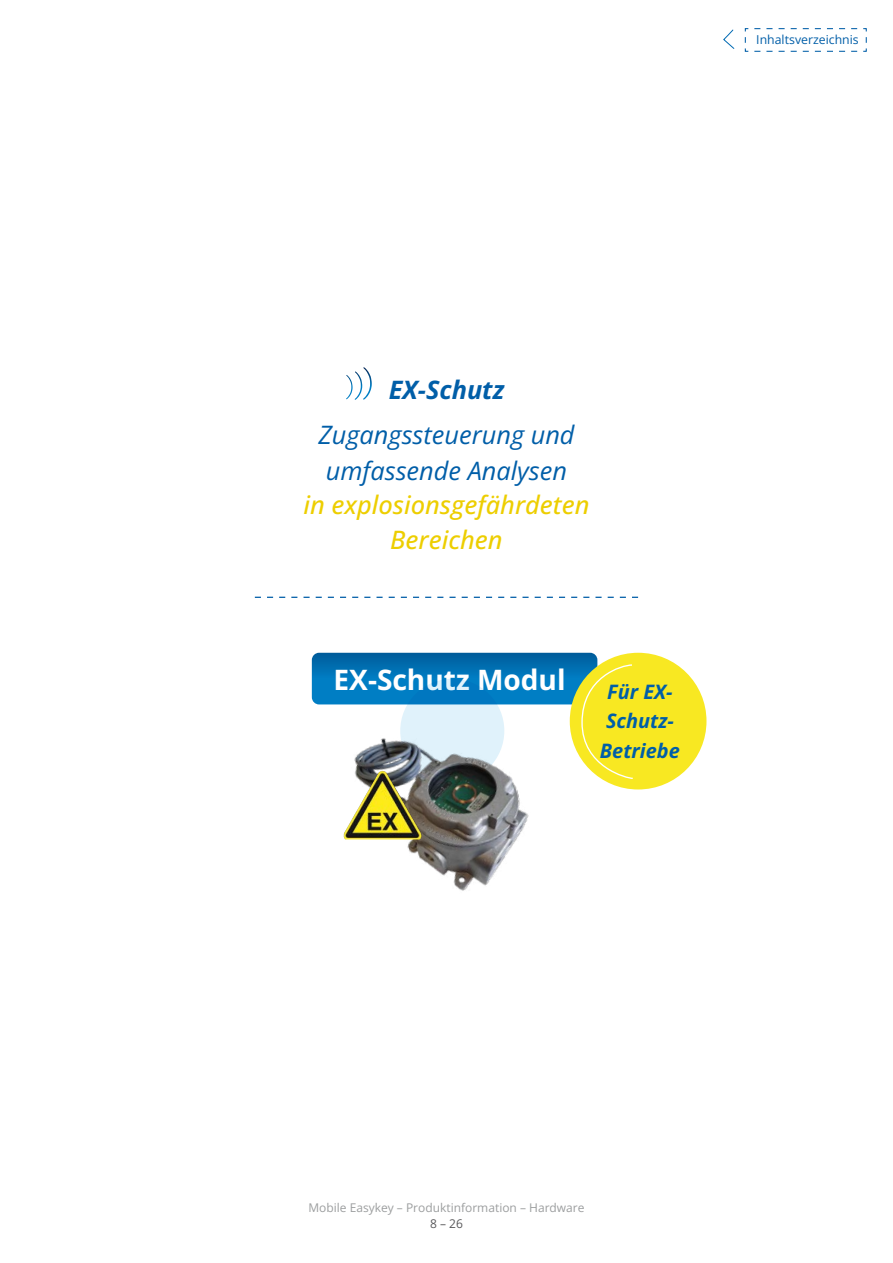
<style>
.page{position:relative;width:893px;height:1263px;background:#fff}
.page>*{position:absolute;margin:0;border:0;box-sizing:border-box;transform-origin:0 0}
.t1{font:700 28.05px "Open Sans";color:#fff}
.t2{font:italic 25.35px/36px "Open Sans";color:#005ea8}
.t3{font:italic 500 25.35px/34.5px "Open Sans";color:#edce00;text-align:center}
.t4{font:italic 700 25.35px "Open Sans";color:#005ea8}
.t5{font:italic 700 19.95px/29.8px "Open Sans";color:#005ea8;text-align:center}
.t6{font:12.3px "Open Sans";color:#005ea8}
.t7{font:12px "Open Sans";color:#9c9e9f}
.t8{font:12px "Open Sans";color:#58585a}
</style>
<div class="page">
<svg style="left:723px;top:29px;width:12px;height:20px"></svg>
<svg style="left:744px;top:28px;width:123px;height:24px"></svg>
<svg style="left:255px;top:597px;width:383px;height:1px"></svg>
<img style="left:345px;top:780px;width:184px;height:111px">
<img style="left:344px;top:780px;width:78px;height:59px">
<div style="left:570px;top:653px;width:136px;height:136px;background:#f8e822;border-radius:50%"></div>
<svg style="left:312px;top:653px;width:321px;height:127px"></svg>
<svg style="left:346px;top:367px;width:26px;height:33px"></svg>
<p class="t6" style="left:756px;top:31px;width:104px">Inhaltsverzeichnis</p>
<h2 class="t4" style="left:389px;top:372px;width:117px">EX-Schutz</h2>
<h2 class="t2" style="left:318px;top:415px;width:258px">Zugangssteuerung und umfassende Analysen</h2>
<h2 class="t3" style="left:303px;top:487px;width:288px">in explosionsgefährdeten<br>Bereichen</h2>
<h1 class="t1" style="left:334px;top:660px;width:234px">EX-Schutz Modul</h1>
<h3 class="t5" style="left:600px;top:676px;width:81px">Für EX-<br>Schutz-<br>Betriebe</h3>
<p class="t7" style="left:308px;top:1199px;width:278px">Mobile Easykey – Produktinformation – Hardware</p>
<p class="t8" style="left:430px;top:1215px;width:34px">8 – 26</p>
</div>
